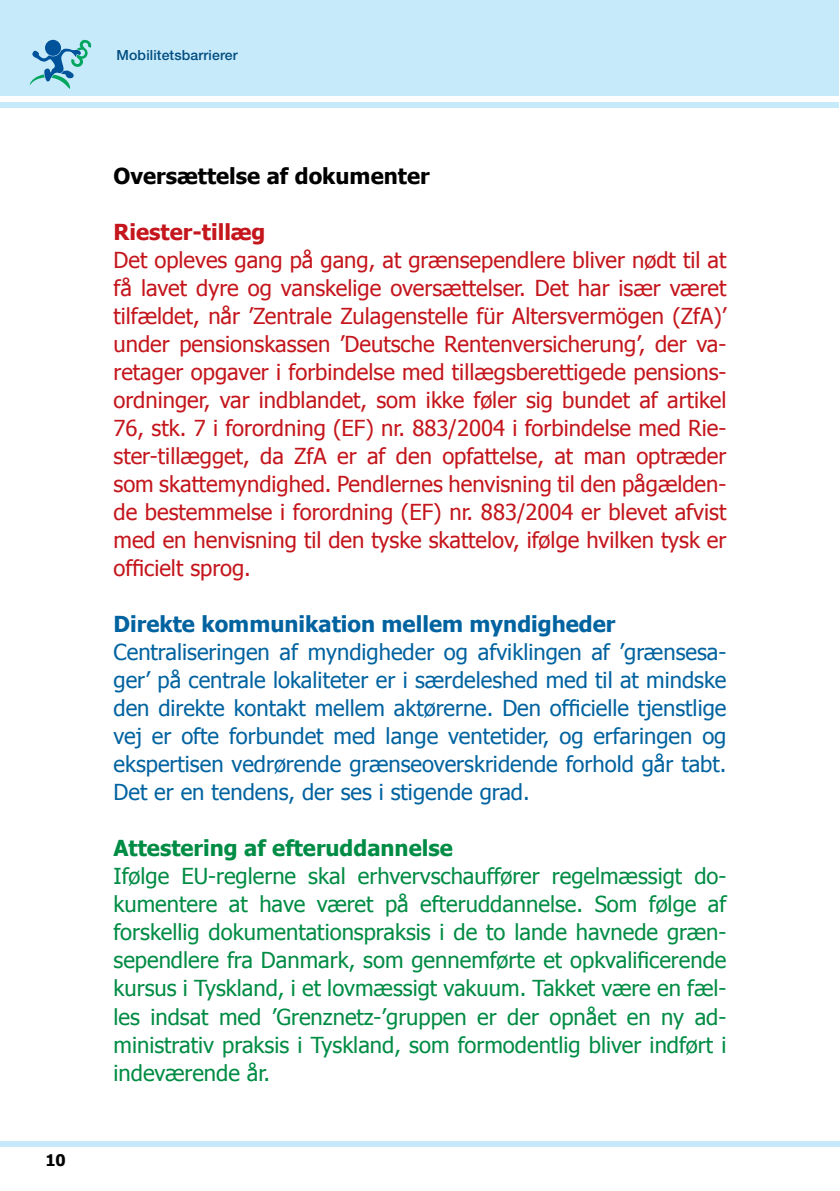
<style>
.page{position:relative;width:840px;height:1191px;background:#fff}
.page>*{position:absolute;margin:0;border:0;box-sizing:border-box;transform-origin:0 0}
.t1{font:22px/28px "Tahoma";color:#c4161c;text-align:justify}
.t2{font:22px/28px "Tahoma";color:#008c44;text-align:justify}
.t3{font:22px/28px "Tahoma";color:#0063a0;text-align:justify}
.t4{font:700 22px "Tahoma";color:#0063a0}
.t5{font:700 22px "Tahoma";color:#008c44}
.t6{font:700 22px "Tahoma";color:#000}
.t7{font:700 22px "Tahoma";color:#c4161c}
.t8{font:700 16px "Tahoma";color:#000}
.t9{font:500 14px "Helvetica Neue";letter-spacing:.01em;color:#004d7f}
</style>
<div class="page">
<div style="left:0;top:0;width:838px;height:96px;background:#c7eafb"></div>
<div style="left:0;top:102px;width:838px;height:5px;background:#c7eafb"></div>
<div style="left:0;top:1141px;width:839px;height:5px;background:#c7eafb"></div>
<svg style="left:30px;top:40px;width:61px;height:49px"></svg>
<p class="t8" style="left:45px;top:1149px;width:22px">10</p>
<p class="t9" style="left:116px;top:47px;width:123px">Mobilitetsbarrierer</p>
<p class="t6" style="left:113px;top:161px;width:317px">Oversættelse af dokumenter</p>
<p class="t7" style="left:113px;top:217px;width:153px">Riester-tillæg</p>
<p class="t1" style="left:113px;top:245px;width:614px">Det opleves gang på gang, at grænsependlere bliver nødt til at få lavet dyre og vanskelige oversættelser. Det har især været tilfældet, når ’Zentrale Zulagenstelle für Altersvermögen (ZfA)’ under pensionskassen ’Deutsche Rentenversicherung’, der va&shy;retager opgaver i forbindelse med tillægsberettigede pensions&shy;ordninger, var indblandet, som ikke føler sig bundet af artikel 76, stk. 7 i forordning (EF) nr. 883/2004 i forbindelse med Rie&shy;ster-tillægget, da ZfA er af den opfattelse, at man optræder som skattemyndighed. Pendlernes henvisning til den pågælden&shy;de bestemmelse i forordning (EF) nr. 883/2004 er blevet afvist med en henvisning til den tyske skattelov, ifølge hvilken tysk er officielt sprog.</p>
<p class="t4" style="left:113px;top:609px;width:503px">Direkte kommunikation mellem myndigheder</p>
<p class="t3" style="left:113px;top:637px;width:614px">Centraliseringen af myndigheder og afviklingen af ’grænsesa&shy;ger’ på centrale lokaliteter er i særdeleshed med til at mindske den direkte kontakt mellem aktørerne. Den officielle tjenstlige vej er ofte forbundet med lange ventetider, og erfaringen og ekspertisen vedrørende grænseoverskridende forhold går tabt.<br>Det er en tendens, der ses i stigende grad.</p>
<p class="t5" style="left:113px;top:833px;width:341px">Attestering af efteruddannelse</p>
<p class="t2" style="left:113px;top:861px;width:614px">Ifølge EU-reglerne skal erhvervschauffører regelmæssigt do&shy;kumentere at have været på efteruddannelse. Som følge af forskellig dokumentationspraksis i de to lande havnede græn&shy;sependlere fra Danmark, som gennemførte et opkvalificerende kursus i Tyskland, i et lovmæssigt vakuum. Takket være en fæl&shy;les indsat med ’Grenznetz-’gruppen er der opnået en ny ad&shy;ministrativ praksis i Tyskland, som formodentlig bliver indført i indeværende år.</p>
</div>
